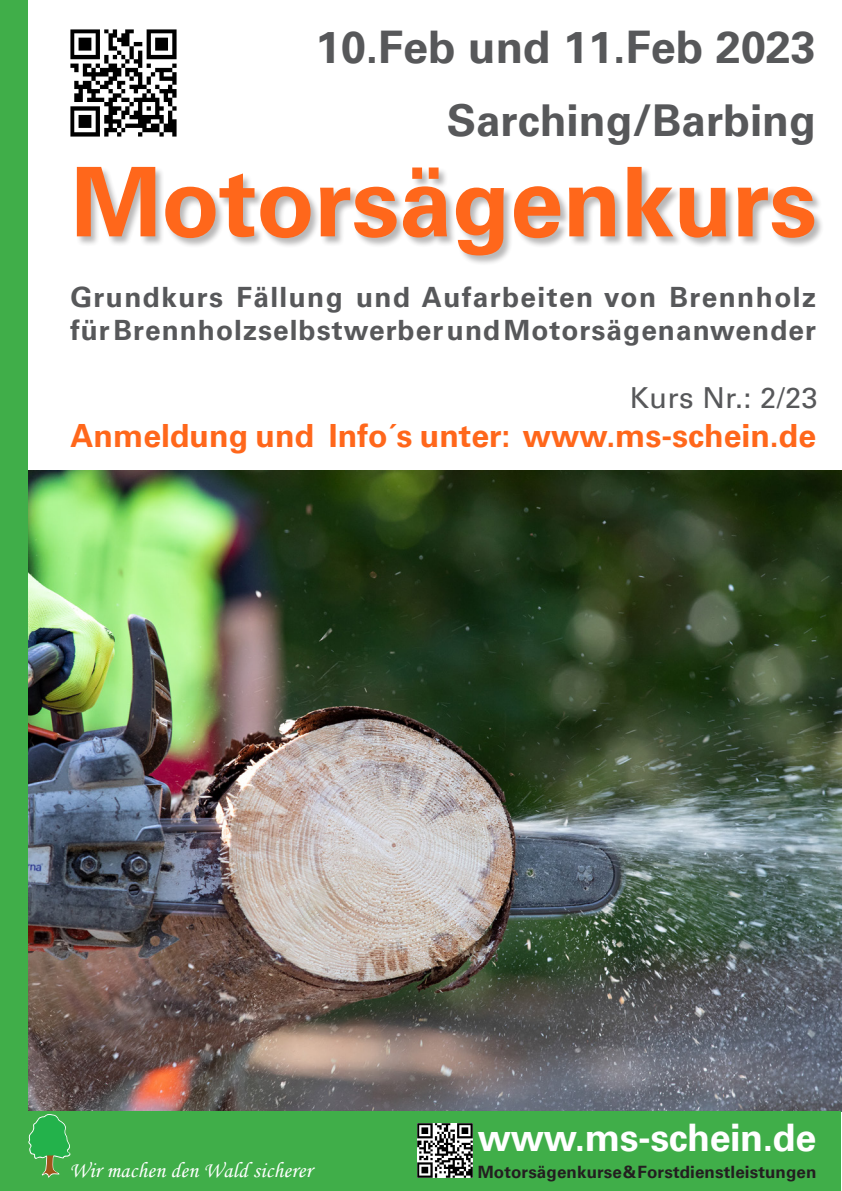
<style>
.page{position:relative;width:842px;height:1191px;background:#fff}
.page>*{position:absolute;margin:0;border:0;box-sizing:border-box;transform-origin:0 0}
.t1{font:700 96px "Univers";letter-spacing:-.005em;color:#ff671b}
.t2{font:700 45px "Univers";color:#57585a}
.t3{font:700 44px "Univers";color:#57585a}
.t4{font:700 38px "Univers";letter-spacing:-.01em;color:#fff}
.t5{font:700 32px "Univers";color:#ff671b}
.t6{font:29px "Univers";letter-spacing:.01em;color:#57585a}
.t7{font:700 28px/33px "Univers";letter-spacing:.035em;color:#57585a}
.t8{font:22px "Monotype Corsiva";letter-spacing:.01em;color:#fff}
.t9{font:700 17px "Univers";letter-spacing:.005em;color:#231f20}
</style>
<div class="page">
<div style="left:76px;top:166px;width:749px;height:100px;background:#231f20;opacity:.32"></div>
<img style="left:28px;top:471px;width:814px;height:640px">
<div style="left:0;top:1111px;width:841px;height:79px;background:#40ae49"></div>
<div style="left:0;top:0;width:28px;height:1114px;background:#40ae49"></div>
<svg style="left:28px;top:1114px;width:43px;height:64px"></svg>
<img style="left:418px;top:1123px;width:54px;height:54px">
<img style="left:71px;top:30px;width:106px;height:106px">
<h2 class="t2" style="left:316px;top:20px;width:502px">10.Feb und 11.Feb 2023</h2>
<h3 class="t3" style="left:447px;top:94px;width:371px">Sarching/Barbing</h3>
<h1 class="t1" style="left:71px;top:145px;width:747px">Motorsägenkurs</h1>
<p class="t7" style="left:70px;top:281px;width:747px">Grundkurs Fällung und Aufarbeiten von Brennholz für Brennholzselbstwerber und Motorsägenanwender</p>
<p class="t6" style="left:630px;top:380px;width:189px">Kurs Nr.: 2/23</p>
<p class="t5" style="left:71px;top:416px;width:747px">Anmeldung und Info´s unter: www.ms-schein.de</p>
<p class="t8" style="left:69px;top:1156px;width:244px">Wir machen den Wald sicherer</p>
<h3 class="t4" style="left:478px;top:1114px;width:340px">www.ms-schein.de</h3>
<p class="t9" style="left:478px;top:1161px;width:340px">Motorsägenkurse &amp; Forstdienstleistungen</p>
</div>
